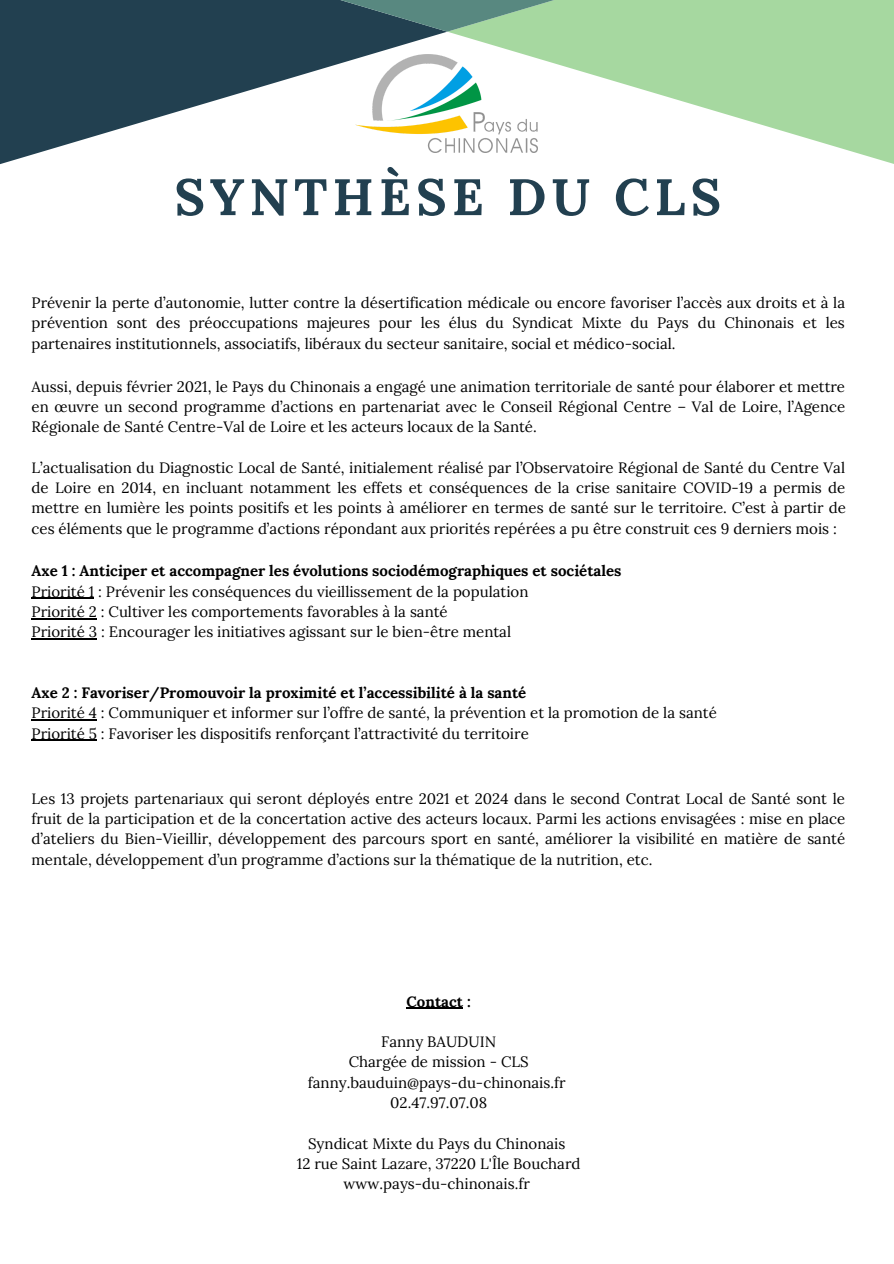
<style>
.page{position:relative;width:894px;height:1264px;background:#fff}
.page>*{position:absolute;margin:0;border:0;box-sizing:border-box;transform-origin:0 0}
.t1{font:700 51.15px "Lora";letter-spacing:.1em;color:#224050}
.t2{font:15px/20.2px "Lora";color:#000;text-align:justify}
.t3{font:700 15px "Lora";color:#000}
</style>
<div class="page">
<svg style="left:0;top:0;width:447px;height:164px;fill:#224050"></svg>
<svg style="left:449px;top:0;width:444px;height:164px;fill:#a6d8a0"></svg>
<svg style="left:233px;top:0;width:428px;height:32px;background:#618b7a"></svg>
<hr style="left:32px;top:597px;width:62px;height:2px;background:#000">
<hr style="left:32px;top:618px;width:65px;height:1px;background:#000">
<hr style="left:32px;top:638px;width:65px;height:1px;background:#000">
<hr style="left:32px;top:719px;width:65px;height:1px;background:#000">
<hr style="left:32px;top:739px;width:65px;height:1px;background:#000">
<hr style="left:406px;top:1007px;width:57px;height:1px;background:#000">
<img style="left:356px;top:54px;width:181px;height:98px">
<p class="t1" style="left:174px;top:164px;width:548px">SYNTHÈSE DU CLS</p>
<p class="t2" style="left:32px;top:292px;width:814px">Prévenir la perte d’autonomie, lutter contre la désertification médicale ou encore favoriser l’accès aux droits et à la prévention sont des préoccupations majeures pour les élus du Syndicat Mixte du Pays du Chinonais et les partenaires institutionnels, associatifs, libéraux du secteur sanitaire, social et médico-social.</p>
<p class="t2" style="left:32px;top:376px;width:815px">Aussi, depuis février 2021, le Pays du Chinonais a engagé une animation territoriale de santé pour élaborer et mettre en œuvre un second programme d’actions en partenariat avec le Conseil Régional Centre – Val de Loire, l’Agence Régionale de Santé Centre-Val de Loire et les acteurs locaux de la Santé.</p>
<p class="t2" style="left:32px;top:457px;width:815px">L’actualisation du Diagnostic Local de Santé, initialement réalisé par l’Observatoire Régional de Santé du Centre Val de Loire en 2014, en incluant notamment les effets et conséquences de la crise sanitaire COVID-19 a permis de mettre en lumière les points positifs et les points à améliorer en termes de santé sur le territoire. C’est à partir de ces éléments que le programme d’actions répondant aux priorités repérées a pu être construit ces 9 derniers mois :</p>
<p class="t3" style="left:32px;top:561px;width:591px">Axe 1 : Anticiper et accompagner les évolutions sociodémographiques et sociétales</p>
<p class="t2" style="left:32px;top:581px;width:498px">Priorité 1 : Prévenir les conséquences du vieillissement de la population</p>
<p class="t2" style="left:32px;top:601px;width:417px">Priorité 2 : Cultiver les comportements favorables à la santé</p>
<p class="t2" style="left:32px;top:621px;width:481px">Priorité 3 : Encourager les initiatives agissant sur le bien-être mental</p>
<p class="t3" style="left:32px;top:683px;width:496px">Axe 2 : Favoriser/Promouvoir la proximité et l’accessibilité à la santé</p>
<p class="t2" style="left:32px;top:702px;width:686px">Priorité 4 : Communiquer et informer sur l’offre de santé, la prévention et la promotion de la santé</p>
<p class="t2" style="left:32px;top:723px;width:498px">Priorité 5 : Favoriser les dispositifs renforçant l’attractivité du territoire</p>
<p class="t2" style="left:32px;top:788px;width:815px">Les 13 projets partenariaux qui seront déployés entre 2021 et 2024 dans le second Contrat Local de Santé sont le fruit de la participation et de la concertation active des acteurs locaux. Parmi les actions envisagées : mise en place d’ateliers du Bien-Vieillir, développement des parcours sport en santé, améliorer la visibilité en matière de santé mentale, développement d’un programme d’actions sur la thématique de la nutrition, etc.</p>
<p class="t3" style="left:406px;top:991px;width:66px">Contact :</p>
<p class="t2" style="left:381px;top:1031px;width:116px">Fanny BAUDUIN</p>
<p class="t2" style="left:348px;top:1051px;width:181px">Chargée de mission - CLS</p>
<p class="t2" style="left:307px;top:1072px;width:259px">fanny.bauduin@pays-du-chinonais.fr</p>
<p class="t2" style="left:390px;top:1092px;width:98px">02.47.97.07.08</p>
<p class="t2" style="left:308px;top:1132px;width:259px">Syndicat Mixte du Pays du Chinonais</p>
<p class="t2" style="left:297px;top:1153px;width:285px">12 rue Saint Lazare, 37220 L'Île Bouchard</p>
<p class="t2" style="left:343px;top:1173px;width:188px">www.pays-du-chinonais.fr</p>
</div>
